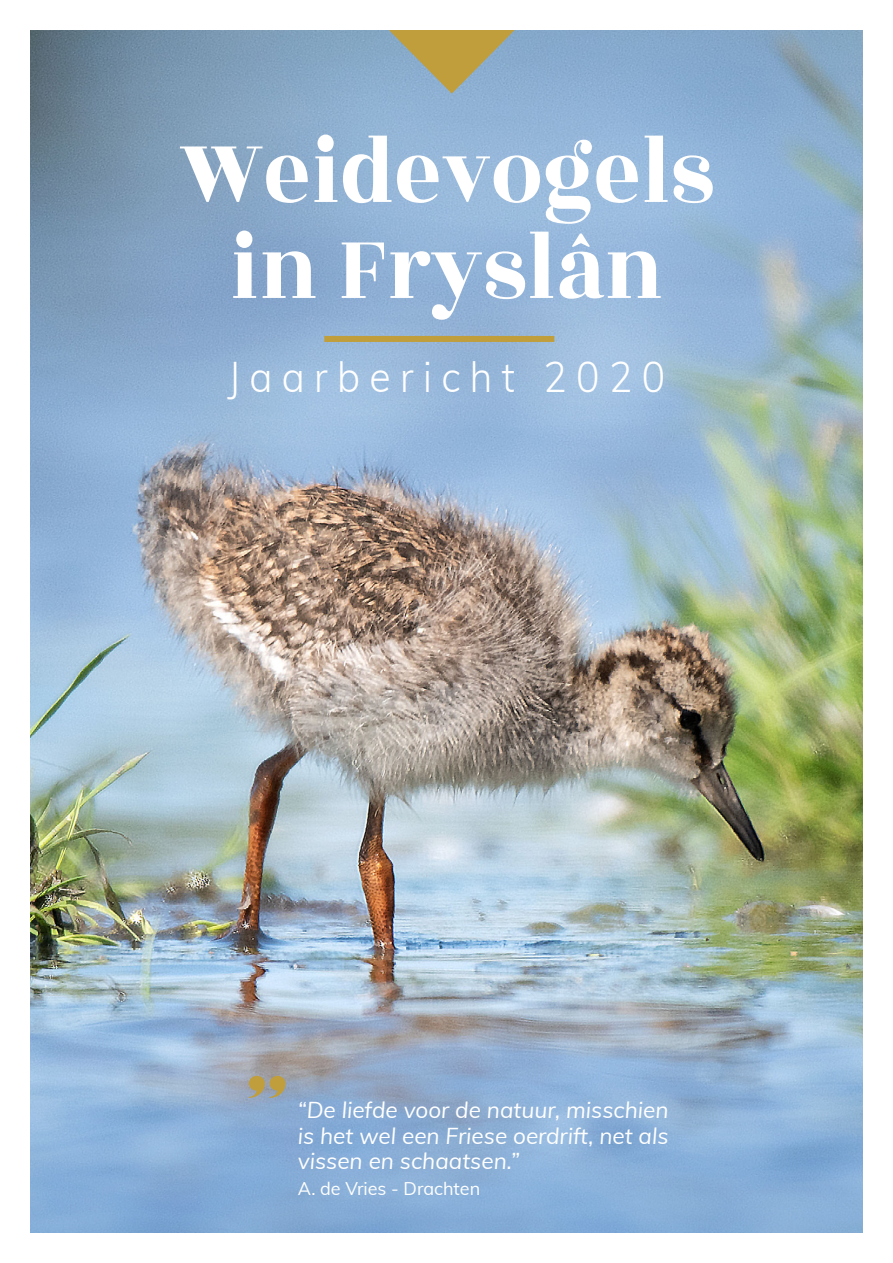
<style>
.page{position:relative;width:893px;height:1263px;background:#fff}
.page>*{position:absolute;margin:0;border:0;box-sizing:border-box;transform-origin:0 0}
.H2_centre_GREEN{font:99px "Rozha One";color:#fff;scale:.93 1}
.H2_centre_GREEN-2{font:300 42px "Muli";letter-spacing:.24em;color:#fff;scale:.93 1}
.t1{font:italic 22.5px/25.5px "Muli";color:#fff;text-align:justify}
.t2{font:18px "Muli";color:#fff}
</style>
<div class="page">
<img style="left:31px;top:31px;width:831px;height:835px">
<svg style="left:359px;top:31px;width:185px;height:63px;background:#9ba79c"></svg>
<img style="left:31px;top:866px;width:831px;height:366px">
<div style="left:324px;top:336px;width:230px;height:6px;background:#c09e3b"></div>
<svg style="left:249px;top:1076px;width:37px;height:22px"></svg>
<p class="H2_centre_GREEN" style="left:179px;top:103px;width:577px">Weidevogels</p>
<p class="H2_centre_GREEN" style="left:230px;top:199px;width:468px">in Fryslân</p>
<p class="H2_centre_GREEN-2" style="left:228px;top:347px;width:472px">Jaarbericht 2020</p>
<p class="t1" style="left:298px;top:1096px;width:372px">“De liefde voor de natuur, misschien is het wel een Friese oerdrift, net als vissen en schaatsen.”</p>
<p class="t2" style="left:298px;top:1175px;width:184px">A. de Vries - Drachten</p>
</div>
